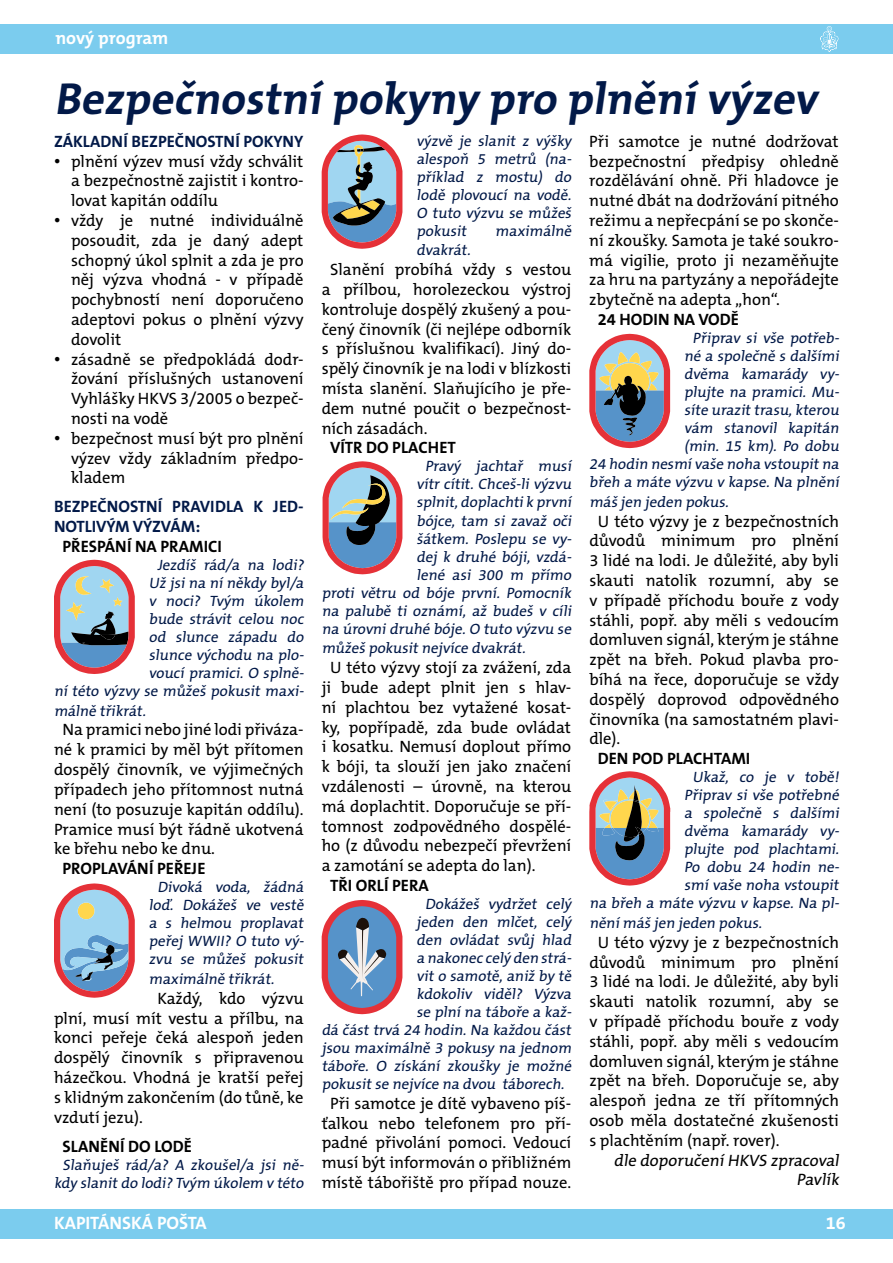
<style>
.page{position:relative;width:893px;height:1263px;background:#fff}
.page>*{position:absolute;margin:0;border:0;box-sizing:border-box;transform-origin:0 0}
.t1{font:700 45px "The Mix CE B7";color:#021948}
.t2{font:700 18px "The Mix CE B7";color:#fff}
.t3{font:16.5px/19.8px "The Mix CE B5 Plain";color:#000;text-align:justify}
.t4{font:700 16.5px "The Mix CE B7";color:#000}
.t5{font:700 16.5px "The Mix CE B7";letter-spacing:.03em;color:#021948}
.t6{font:15px/18px "The Mix CE B5 Plain";color:#021948;text-align:right}
.s1{font-family:"Times New Roman";font-size:18px}
</style>
<div class="page">
<div style="left:0;top:1209px;width:893px;height:30px;background:#7bccee"></div>
<div style="left:0;top:24px;width:893px;height:30px;background:#7bccee"></div>
<svg style="left:820px;top:26px;width:19px;height:26px"></svg>
<svg style="left:54px;top:560px;width:81px;height:114px;background:#aaa0ad"></svg>
<svg style="left:54px;top:883px;width:81px;height:115px;background:#afaabd"></svg>
<svg style="left:322px;top:134px;width:80px;height:115px;background:#a499a5"></svg>
<svg style="left:323px;top:461px;width:79px;height:113px;background:#998e9e"></svg>
<svg style="left:322px;top:900px;width:80px;height:114px;background:#9792af"></svg>
<svg style="left:589px;top:334px;width:81px;height:114px;background:#a89698"></svg>
<svg style="left:589px;top:771px;width:81px;height:114px;background:#a69599"></svg>
<p class="t2" style="left:55px;top:28px;width:115px">NOVÝ PROGRAM</p>
<h1 class="t1" style="left:54px;top:73px;width:772px">BEZPEČNOSTNÍPOKYNY PRO PLNĚNÍVÝZEV</h1>
<p class="t5" style="left:54px;top:132px;width:20px">ZÁKLADNÍ</p>
<p class="t5" style="left:131px;top:132px;width:10px">BEZPEČNOSTNÍ</p>
<p class="t5" style="left:243px;top:132px;width:11px">POKYNY</p>
<p class="t3" style="left:71px;top:152px;width:234px;text-indent:-17px"><span class="s1">•</span> plnění výzev musí vždy schválit a bezpečnostně zajistit i kontro&shy;lovat kapitán oddílu</p>
<p class="t3" style="left:71px;top:211px;width:234px;text-indent:-17px"><span class="s1">•</span> vždy je nutné individuálně posoudit, zda je daný adept schopný úkol splnit a zda je pro něj výzva vhodná - v případě pochybností není doporučeno adeptovi pokus o plnění výzvy dovolit</p>
<p class="t3" style="left:71px;top:350px;width:234px;text-indent:-17px"><span class="s1">•</span> zásadně se předpokládá dodr&shy;žování příslušných ustanovení Vyhlášky HKVS 3/2005 o bezpeč&shy;nosti na vodě</p>
<p class="t3" style="left:71px;top:429px;width:234px;text-indent:-17px"><span class="s1">•</span> bezpečnost musí být pro plnění výzev vždy základním předpo&shy;kladem</p>
<p class="t5" style="left:54px;top:497px;width:20px">BEZPEČNOSTNÍ</p>
<p class="t5" style="left:172px;top:497px;width:10px">PRAVIDLA</p>
<p class="t5" style="left:253px;top:497px;width:52px">KJED-</p>
<p class="t5" style="left:54px;top:517px;width:10px">NOTLIV</p>
<p class="t5" style="left:107px;top:517px;width:58px">ÝM VÝZVÁM</p>
<p class="t5" style="left:195px;top:517px;width:6px">:</p>
<p class="t4" style="left:62px;top:537px;width:19px">PŘESPÁNÍ</p>
<p class="t4" style="left:135px;top:537px;width:35px">NA PRAMICI</p>
<p class="t6" style="left:54px;top:557px;width:254px">Jezdíš rád/a na lodi?<br>Už j si na ní někdy byl/a<br>v noci? Tvým úkolem<br>bude strávit celou noc<br>od slunce západu do<br>slunce východu na plo-<br>voucí pramici. O splně-<br>ní této výzvy se můžeš pokusit maxi-</p>
<p class="t6" style="left:54px;top:702px;width:96px">málně třikrát.</p>
<p class="t3" style="left:54px;top:721px;width:251px;text-indent:8px">Na pramici nebo jiné lodi přiváza&shy;né k pramici by měl být přítomen dospělý činovník, ve výjimečných případech jeho přítomnost nutná není (to posuzuje kapitán oddílu).<br>Pramice musí být řádně ukotvená ke břehu nebo ke dnu.</p>
<p class="t4" style="left:62px;top:859px;width:19px">PROPLAVÁNÍ</p>
<p class="t4" style="left:157px;top:859px;width:9px">PEŘEJE</p>
<p class="t6" style="left:149px;top:879px;width:159px;text-align:center">Divoká voda, žádná loď. Dokážeš ve vestě a s helmou proplavat peřej WWII? O tuto vý&shy;zvu se můžeš pokusit</p>
<p class="t6" style="left:149px;top:971px;width:130px">maximálně třikrát.</p>
<p class="t3" style="left:54px;top:989px;width:251px;text-indent:103px">Každý, kdo výzvu plní, musí mít vestu a přílbu, na konci peřeje čeká alespoň jeden dospělý činovník s připravenou házečkou. Vhodná je kratší peřej s klidným zakončením (do tůně, ke vzdutí jezu).</p>
<p class="t4" style="left:62px;top:1137px;width:131px">SLANĚNÍDOLODĚ</p>
<p class="t6" style="left:54px;top:1157px;width:254px;text-align:center">Slaňuješ rád/a? A zkoušel/a j si ně&shy;kdy slanit do lodi? Tvým úkolem v této</p>
<p class="t6" style="left:416px;top:132px;width:159px;text-align:left">výzvě j e slanit z výšky alespoň 5 metrů (na&shy;příklad z mostu) do lodě plovoucí na vodě.<br>O tuto výzvu se můžeš pokusit</p>
<p class="t6" style="left:495px;top:222px;width:80px">maximálně</p>
<p class="t6" style="left:416px;top:242px;width:58px">dvakrát.</p>
<p class="t3" style="left:322px;top:261px;width:251px;text-indent:8px">Slanění probíhá vždy s vestou a přílbou, horolezeckou výstroj kontroluje dospělý zkušený a pou&shy;čený činovník (či nejlépe odborník s příslušnou kvalifikací). Jiný do&shy;spělý činovník je na lodi v blízkosti místa slanění. Slaňujícího je pře&shy;dem nutné poučit o bezpečnost&shy;ních zásadách.</p>
<p class="t4" style="left:330px;top:439px;width:73px">VÍTR DOPLACHET</p>
<p class="t6" style="left:322px;top:458px;width:254px">Pravý j achtař musí<br>vítr cítit. Chceš-li výzvu splnit,doplachtik první<br>bójce, tam si zavaž oči<br>šátkem. Poslepu se vy-<br>dej k druhé bóji, vzdá-<br>lené asi 300 m přímo<br>proti větru od bój e první. Pomocník na palubě ti oznámí, až budeš v cíli na úrovni druhé bój e. O tuto výzvu se</p>
<p class="t6" style="left:322px;top:640px;width:208px">můžeš pokusit nejvíce dvakrát.</p>
<p class="t3" style="left:322px;top:659px;width:251px;text-indent:8px">U této výzvy stojí za zvážení, zda ji bude adept plnit jen s hlav&shy;ní plachtou bez vytažené kosat&shy;ky, popřípadě, zda bude ovládat i kosatku. Nemusí doplout přímo k bóji, ta slouží jen jako značení vzdálenosti – úrovně, na kterou má doplachtit. Doporučuje se pří&shy;tomnost zodpovědného dospělé&shy;ho (z důvodu nebezpečí převržení a zamotání se adepta do lan).</p>
<p class="t4" style="left:330px;top:876px;width:35px">TŘI ORLÍ</p>
<p class="t4" style="left:392px;top:876px;width:10px">PERA</p>
<p class="t6" style="left:425px;top:896px;width:148px">Dokážeš vydržet celý</p>
<p class="t6" style="left:416px;top:914px;width:156px">jeden den mlčet, celý</p>
<p class="t6" style="left:416px;top:932px;width:159px">den ovládat svůj hlad</p>
<p class="t6" style="left:416px;top:950px;width:159px">a nakonec celý den strá-</p>
<p class="t6" style="left:416px;top:968px;width:159px">vit o samotě, aniž by tě</p>
<p class="t6" style="left:416px;top:986px;width:159px">kdokoliv viděl? Výzva</p>
<p class="t6" style="left:416px;top:1004px;width:159px">se plní na táboře a kaž-</p>
<p class="t6" style="left:322px;top:1022px;width:253px">dá část trvá 24 hodin. Na každou část</p>
<p class="t6" style="left:322px;top:1040px;width:254px">jsou maximálně 3 pokusy na jednom</p>
<p class="t6" style="left:322px;top:1058px;width:254px">táboře. O získání zkoušky je možné</p>
<p class="t6" style="left:322px;top:1076px;width:247px">pokusit se nejvíce na dvou táborech.</p>
<p class="t3" style="left:322px;top:1094px;width:251px;text-align:center">Při samotce je dítě vybaveno píš&shy;ťalkou nebo telefonem pro pří&shy;padné přivolání pomoci. Vedoucí musí být informován o přibližném místě tábořiště pro případ nouze.</p>
<p class="t3" style="left:589px;top:132px;width:251px">Při samotce je nutné dodržovat bezpečnostní předpisy ohledně rozdělávání ohně. Při hladovce je nutné dbát na dodržování pitného režimu a nepřecpání se po skonče&shy;ní zkoušky. Samota je také soukro&shy;má vigilie, proto ji nezaměňujte za hru na partyzány a nepořádejte zbytečně na adepta „hon“.</p>
<p class="t4" style="left:598px;top:310px;width:33px">24 HODIN</p>
<p class="t4" style="left:673px;top:310px;width:37px">NA VOD</p>
<p class="t4" style="left:731px;top:310px;width:10px">Ě</p>
<p class="t6" style="left:589px;top:330px;width:254px">Připrav si vše potřeb-<br>né a společně s dalšími<br>dvěma kamarády vy -<br>plujte na pramici. Mu-<br>síte urazit trasu,kterou<br>vám stanovil kapitán<br>(min. 15 km). Po dobu<br>24 hodin nesmívaše noha vstoupit na břeh a máte výzvu v kapse. Na plnění</p>
<p class="t6" style="left:589px;top:494px;width:143px">máš jen jeden pokus.</p>
<p class="t3" style="left:589px;top:512px;width:251px;text-indent:8px">U této výzvy je z bezpečnostních důvodů minimum pro plnění 3 lidé na lodi. Je důležité, aby byli skauti natolik rozumní, aby se v případě příchodu bouře z vody stáhli, popř. aby měli s vedoucím domluven signál, kterým je stáhne zpět na břeh. Pokud plavba pro&shy;bíhá na řece, doporučuje se vždy dospělý doprovod odpovědného činovníka (na samostatném plavi&shy;dle).</p>
<p class="t4" style="left:598px;top:749px;width:46px">DEN POD</p>
<p class="t4" style="left:667px;top:749px;width:11px">PLACHTAMI</p>
<p class="t6" style="left:589px;top:769px;width:254px">Ukaž, co je v tobě!<br>Připrav si vše potřebné<br>a společně s dalšími<br>dvěma kamarády vy -<br>plujte pod plachtami.<br>Po dobu 24 hodin ne-<br>smí vaše noha vstoupit<br>na břeh a máte výzvu v kapse. Na pl-</p>
<p class="t6" style="left:589px;top:915px;width:177px">něnímáš jen jeden pokus.</p>
<p class="t3" style="left:589px;top:933px;width:251px;text-indent:8px">U této výzvy je z bezpečnostních důvodů minimum pro plnění 3 lidé na lodi. Je důležité, aby byli skauti natolik rozumní, aby se v případě příchodu bouře z vody stáhli, popř. aby měli s vedoucím domluven signál, kterým je stáhne zpět na břeh. Doporučuje se, aby alespoň jedna ze tří přítomných osob měla dostatečné zkušenosti s plachtěním (např. rover).</p>
<p class="t3" style="left:614px;top:1151px;width:229px;text-align:right">dle doporučeníHKVS zpracoval<br>Pavlík</p>
<p class="t2" style="left:54px;top:1213px;width:154px">KAPITÁNSKÁ POŠTA</p>
<p class="t2" style="left:826px;top:1213px;width:21px">16</p>
</div>
